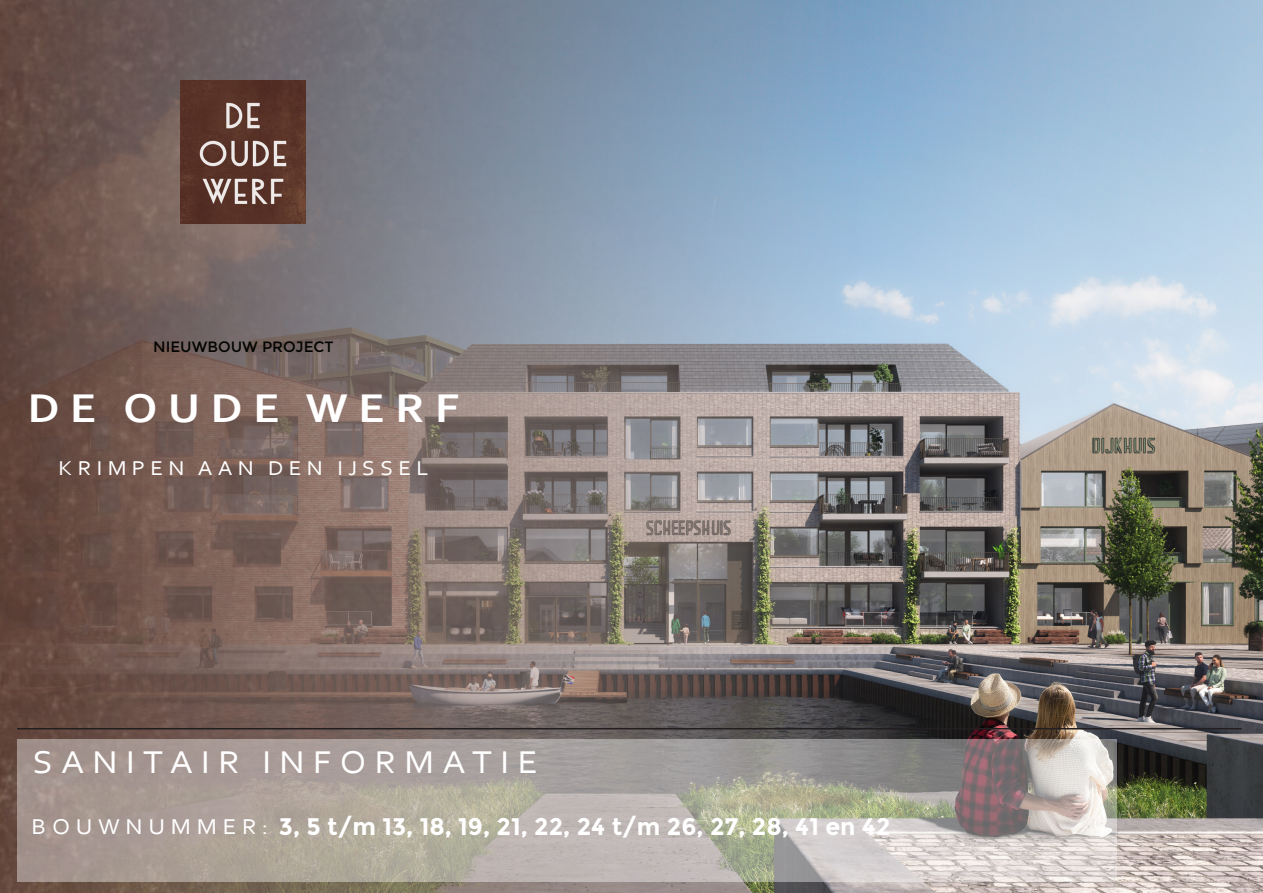
<style>
.page{position:relative;width:1263px;height:893px;background:#fff}
.page>*{position:absolute;margin:0;border:0;box-sizing:border-box;transform-origin:0 0}
.Basisalinea{font:700 42px "Corbel";letter-spacing:.23em;color:#fff;scale:1.1 1}
.Basisalinea-2{font:33px "Corbel";letter-spacing:.23em;color:#fff;scale:1.1 1}
.t1{font:700 24px "Montserrat";color:#fff}
.Basisalinea-3{font:21px "Corbel";letter-spacing:.23em;color:#fff;scale:1.1 1}
.Basisalinea-4{font:15px "Montserrat";color:#040503}
.s1{font-family:"Corbel";font-weight:400;font-size:22.5px}
</style>
<div class="page">
<img style="left:0;top:1px;width:1263px;height:892px">
<hr style="left:17px;top:728px;width:1225px;height:1px;background:#231f20">
<svg style="left:17px;top:739px;width:1100px;height:143px;background:#b0a8a1"></svg>
<img style="left:181px;top:81px;width:124px;height:142px">
<p class="Basisalinea-4" style="left:153px;top:338px;width:182px">NIEUWBOUW PROJECT</p>
<p class="Basisalinea" style="left:28px;top:382px;width:394px">DE OUDE WERF</p>
<p class="Basisalinea-3" style="left:58px;top:455px;width:338px">KRIMPEN AAN DEN IJSSEL</p>
<p class="Basisalinea-2" style="left:33px;top:742px;width:461px">SANITAIR INFORMATIE</p>
<p class="t1" style="left:32px;top:812px;width:860px"><span class="s1">B O U W N U M M E R :</span> 3, 5 t/m 13, 18, 19, 21, 22, 24 t/m 26, 27, 28, 41 en 42</p>
</div>
